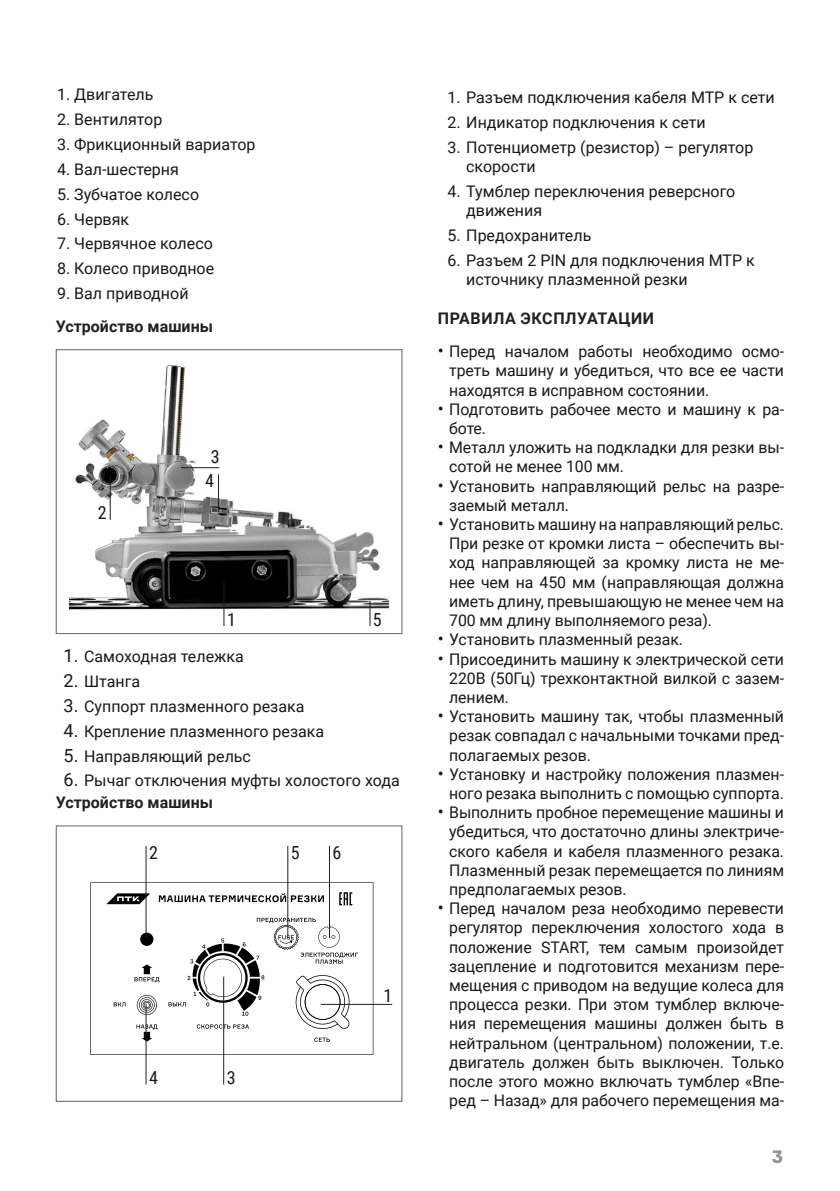
<style>
.page{position:relative;width:840px;height:1191px;background:#fff}
.page>*{position:absolute;margin:0;border:0;box-sizing:border-box;transform-origin:0 0}
.Основной_текст{font:18px "Roboto Condensed";color:#1a1717}
.t1{font:900 18px "Formular";color:#939598}
.t2{font:16px/19.2px "Roboto";letter-spacing:-.005em;color:#1a1717}
.Заголовок_ЛЕВЫЙ{font:700 16px "Roboto";color:#231f20}
.Заголовок_ЛЕВЫЙ-2{font:700 16px "Roboto";letter-spacing:.035em;color:#231f20}
.s1{font-size:18px}
</style>
<div class="page">
<svg style="left:90px;top:882px;width:283px;height:173px"></svg>
<svg style="left:168px;top:917px;width:190px;height:114px"></svg>
<img style="left:70px;top:365px;width:318px;height:270px">
<div style="left:56px;top:349px;width:346px;height:285px;border:1px solid #636366"></div>
<hr style="left:223px;top:580px;width:1px;height:46px;background:#231f20">
<hr style="left:218px;top:474px;width:1px;height:38px;background:#231f20">
<hr style="left:181px;top:467px;width:38px;height:1px;background:#231f20">
<hr style="left:110px;top:476px;width:1px;height:44px;background:#231f20">
<svg style="left:369px;top:601px;width:1px;height:25px"></svg>
<hr style="left:145px;top:1004px;width:1px;height:80px;background:#231f20">
<hr style="left:145px;top:846px;width:1px;height:92px;background:#231f20">
<hr style="left:287px;top:846px;width:1px;height:92px;background:#231f20">
<hr style="left:329px;top:846px;width:1px;height:92px;background:#231f20">
<hr style="left:320px;top:1004px;width:72px;height:1px;background:#231f20">
<hr style="left:223px;top:976px;width:1px;height:108px;background:#231f20">
<p class="t2" style="left:57px;top:84px;width:98px">1. Двигатель</p>
<p class="t2" style="left:57px;top:109px;width:107px">2. Вентилятор</p>
<p class="t2" style="left:57px;top:134px;width:200px">3. Фрикционный вариатор</p>
<p class="t2" style="left:57px;top:159px;width:123px">4. Вал-шестерня</p>
<p class="t2" style="left:57px;top:184px;width:143px">5. Зубчатое колесо</p>
<p class="t2" style="left:57px;top:209px;width:73px">6. Червяк</p>
<p class="t2" style="left:57px;top:234px;width:157px">7. Червячное колесо</p>
<p class="t2" style="left:57px;top:258px;width:158px">8. Колесо приводное</p>
<p class="t2" style="left:57px;top:283px;width:133px">9. Вал приводной</p>
<p class="Заголовок_ЛЕВЫЙ" style="left:56px;top:315px;width:159px">Устройство машины</p>
<p class="Основной_текст" style="left:211px;top:444px;width:10px">3</p>
<p class="Основной_текст" style="left:98px;top:500px;width:10px">2</p>
<p class="Основной_текст" style="left:205px;top:468px;width:10px">4</p>
<p class="Основной_текст" style="left:227px;top:607px;width:10px">1</p>
<p class="Основной_текст" style="left:373px;top:607px;width:10px">5</p>
<p class="t2" style="left:64px;top:646px;width:181px"><span class="s1">1.</span> Самоходная тележка</p>
<p class="t2" style="left:64px;top:671px;width:78px"><span class="s1">2.</span> Штанга</p>
<p class="t2" style="left:64px;top:696px;width:242px"><span class="s1">3.</span> Суппорт плазменного резака</p>
<p class="t2" style="left:64px;top:721px;width:262px"><span class="s1">4.</span> Крепление плазменного резака</p>
<p class="t2" style="left:64px;top:745px;width:189px"><span class="s1">5.</span> Направляющий рельс</p>
<p class="t2" style="left:64px;top:770px;width:337px"><span class="s1">6.</span> Рычаг отключения муфты холостого хода</p>
<p class="Заголовок_ЛЕВЫЙ" style="left:56px;top:791px;width:159px">Устройство машины</p>
<p class="Основной_текст" style="left:149px;top:840px;width:10px">2</p>
<p class="Основной_текст" style="left:290px;top:840px;width:10px">5</p>
<p class="Основной_текст" style="left:332px;top:840px;width:10px">6</p>
<p class="Основной_текст" style="left:149px;top:1065px;width:10px">4</p>
<p class="Основной_текст" style="left:226px;top:1065px;width:10px">3</p>
<p class="Основной_текст" style="left:383px;top:983px;width:10px">1</p>
<p class="t2" style="left:447px;top:87px;width:328px">1. Разъем подключения кабеля МТР к сети</p>
<p class="t2" style="left:447px;top:112px;width:260px">2. Индикатор подключения к сети</p>
<p class="t2" style="left:466px;top:137px;width:288px;text-indent:-19px">3. Потенциометр (резистор) – регулятор скорости</p>
<p class="t2" style="left:466px;top:181px;width:270px;text-indent:-19px">4. Тумблер переключения реверсного движения</p>
<p class="t2" style="left:447px;top:225px;width:145px">5. Предохранитель</p>
<p class="t2" style="left:466px;top:250px;width:290px;text-indent:-19px">6. Разъем 2 PIN для подключения МТР к источнику плазменной резки</p>
<p class="Заголовок_ЛЕВЫЙ-2" style="left:437px;top:307px;width:217px">ПРАВИЛА ЭКСПЛУАТАЦИИ</p>
<p class="t2" style="left:449px;top:341px;width:336px;text-align:justify;text-indent:-11px"><span class="s1">•</span> Перед началом работы необходимо осмо&shy;треть машину и убедиться, что все ее части находятся в исправном состоянии.</p>
<p class="t2" style="left:449px;top:399px;width:336px;text-indent:-11px"><span class="s1">•</span> Подготовить рабочее место и машину к ра&shy;боте.</p>
<p class="t2" style="left:449px;top:437px;width:336px;text-indent:-11px"><span class="s1">•</span> Металл уложить на подкладки для резки вы&shy;сотой не менее 100 мм.</p>
<p class="t2" style="left:449px;top:476px;width:336px;text-indent:-11px"><span class="s1">•</span> Установить направляющий рельс на разре&shy;заемый металл.</p>
<p class="t2" style="left:449px;top:514px;width:336px;text-align:justify;text-indent:-11px"><span class="s1">•</span> Установить машину на направляющий рельс.<br>При резке от кромки листа – обеспечить вы&shy;ход направляющей за кромку листа не ме&shy;нее чем на 450 мм (направляющая должна иметь длину, превышающую не менее чем на 700 мм длину выполняемого реза).</p>
<p class="t2" style="left:437px;top:629px;width:246px"><span class="s1">•</span> Установить плазменный резак.</p>
<p class="t2" style="left:449px;top:648px;width:336px;text-align:justify;text-indent:-11px"><span class="s1">•</span> Присоединить машину к электрической сети 220В (50Гц) трехконтактной вилкой с зазем&shy;лением.</p>
<p class="t2" style="left:449px;top:706px;width:336px;text-align:justify;text-indent:-11px"><span class="s1">•</span> Установить машину так, чтобы плазменный резак совпадал с начальными точками пред&shy;полагаемых резов.</p>
<p class="t2" style="left:437px;top:764px;width:347px;text-align:right"><span class="s1">•</span> Установку и настройку положения плазмен&shy;ного резака выполнить с помощью суппорта.</p>
<p class="t2" style="left:449px;top:802px;width:336px;text-align:justify;text-indent:-11px"><span class="s1">•</span> Выполнить пробное перемещение машины и убедиться, что достаточно длины электриче&shy;ского кабеля и кабеля плазменного резака.<br>Плазменный резак перемещается по линиям предполагаемых резов.</p>
<p class="t2" style="left:449px;top:898px;width:336px;text-align:justify;text-indent:-11px"><span class="s1">•</span> Перед началом реза необходимо перевести регулятор переключения холостого хода в положение START, тем самым произойдет зацепление и подготовится механизм пере&shy;мещения с приводом на ведущие колеса для процесса резки. При этом тумблер включе&shy;ния перемещения машины должен быть в нейтральном (центральном) положении, т.е. двигатель должен быть выключен. Только после этого можно включать тумблер «Впе&shy;ред – Назад» для рабочего перемещения ма-</p>
<p class="t1" style="left:771px;top:1145px;width:13px">3</p>
</div>
